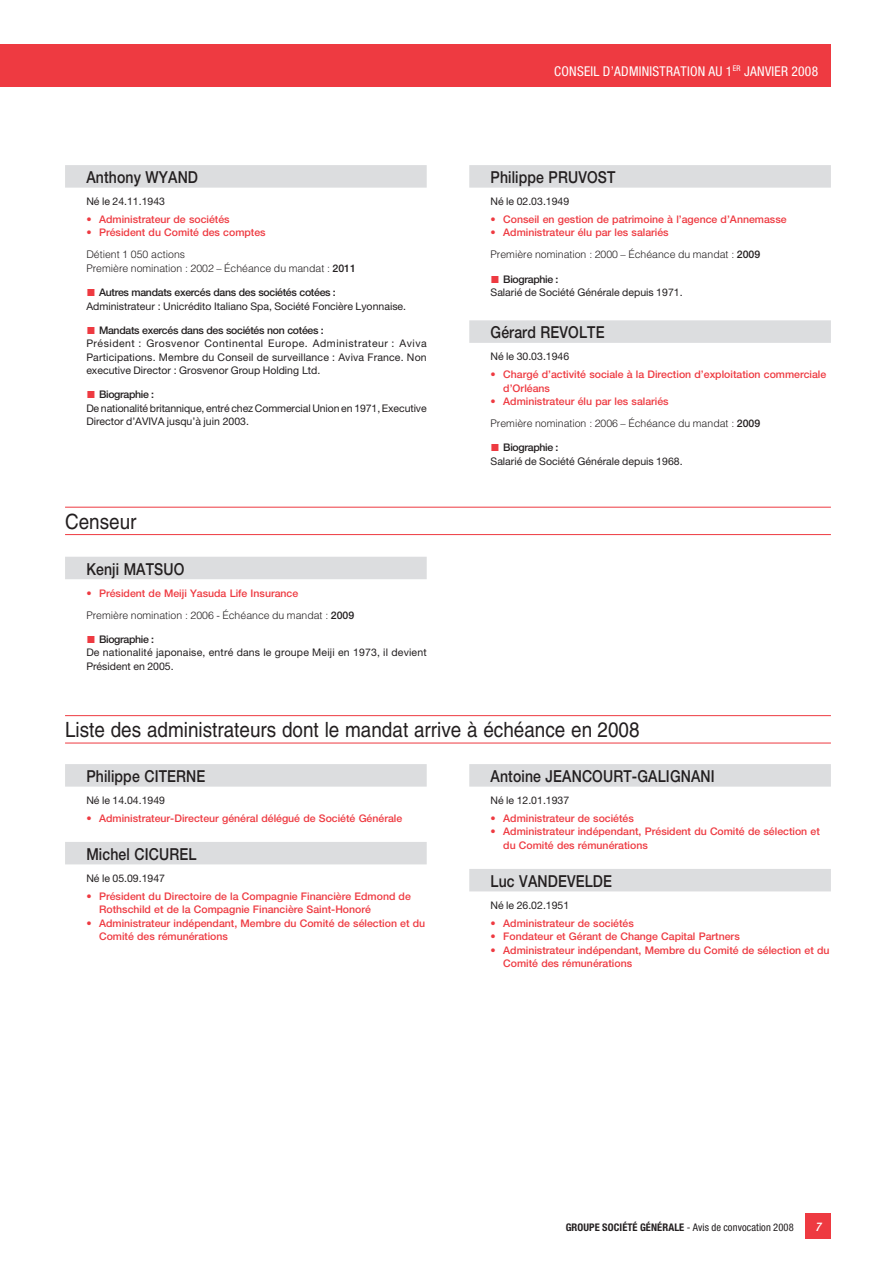
<style>
.page{position:relative;width:896px;height:1266px;background:#fff}
.page>*{position:absolute;margin:0;border:0;box-sizing:border-box;transform-origin:0 0}
.t1{font:21px "Helvetica LT Std";color:#231f20;scale:.9 1}
.t2{font:500 16.5px "Helvetica Neue LT Std";letter-spacing:.01em;color:#231f20;scale:.85 1}
.t3{font:16.5px "European Pi Std 3";color:#ee3a41}
.t4{font:condensed 13.5px "Helvetica Neue LT Std";letter-spacing:.02em;color:#fff}
.t5{font:italic 500 condensed 12px "Helvetica Neue LT Std";color:#fff}
.t6{font:500 10.5px/13.5px "Helvetica Neue LT Std";color:#ee3a41}
.t7{font:10.5px/13.5px "Helvetica Neue LT Std";color:#231f20}
.t8{font:300 10.5px/13.5px "Helvetica LT Std";color:#231f20}
.t9{font:500 10.5px "Helvetica Neue LT Std";letter-spacing:-.03em;color:#231f20}
.t10{font:condensed 10.5px "Helvetica Neue LT Std";letter-spacing:.01em;color:#231f20}
.s1{font-family:"Helvetica Neue LT Std";font-weight:500}
.s2{font-weight:700}
</style>
<div class="page">
<hr style="left:0;top:44px;width:1px;height:42px;background:#ee3a41">
<div style="left:805px;top:1213px;width:25px;height:26px;background:#ee3a41"></div>
<div style="left:65px;top:165px;width:361px;height:23px;background:#dcdddf"></div>
<div style="left:469px;top:165px;width:361px;height:23px;background:#dcdddf"></div>
<div style="left:469px;top:320px;width:361px;height:23px;background:#dcdddf"></div>
<hr style="left:65px;top:507px;width:765px;height:1px;background:#ee3a41">
<hr style="left:65px;top:534px;width:765px;height:1px;background:#ee3a41">
<div style="left:65px;top:556px;width:361px;height:23px;background:#dcdddf"></div>
<hr style="left:65px;top:715px;width:765px;height:1px;background:#ee3a41">
<hr style="left:65px;top:742px;width:765px;height:1px;background:#ee3a41">
<div style="left:65px;top:764px;width:361px;height:22px;background:#dcdddf"></div>
<div style="left:65px;top:841px;width:361px;height:23px;background:#dcdddf"></div>
<div style="left:469px;top:764px;width:361px;height:22px;background:#dcdddf"></div>
<div style="left:469px;top:868px;width:361px;height:23px;background:#dcdddf"></div>
<div style="left:1px;top:44px;width:829px;height:42px;background:#ee3a41"></div>
<h2 class="t2" style="left:86px;top:171px;width:133px">Anthony WYAND</h2>
<p class="t7" style="left:86px;top:196px;width:80px">Né le 24.11.1943</p>
<p class="t6" style="left:99px;top:213px;width:168px">Administrateur de sociétés<br>Président du Comité des comptes</p>
<p class="t8" style="left:86px;top:249px;width:271px">Détient 1 050 actions<br>Première nomination : 2002 – Échéance du mandat : <span class="s1">2011</span></p>
<p class="t9" style="left:99px;top:288px;width:238px">Autres mandats exercés dans des sociétés cotées :</p>
<p class="t7" style="left:86px;top:300px;width:321px">Administrateur : Unicrédito Italiano Spa, Société Foncière Lyonnaise.</p>
<p class="t9" style="left:99px;top:326px;width:226px">Mandats exercés dans des sociétés non cotées :</p>
<p class="t7" style="left:86px;top:338px;width:342px;text-align:justify">Président : Grosvenor Continental Europe. Administrateur : Aviva Participations. Membre du Conseil de surveillance : Aviva France. Non executive Director : Grosvenor Group Holding Ltd.</p>
<p class="t9" style="left:99px;top:391px;width:57px">Biographie :</p>
<p class="t7" style="left:86px;top:402px;width:342px">De nationalité britannique, entré chez Commercial Union en 1971, Executive<br>Director d’AVIVA jusqu’à juin 2003.</p>
<p class="t6" style="left:86px;top:213px;width:7px">• •</p>
<h2 class="t3" style="left:86px;top:281px;width:11px">▪</h2>
<h2 class="t3" style="left:86px;top:318px;width:11px">▪</h2>
<h2 class="t3" style="left:86px;top:383px;width:11px">▪</h2>
<h1 class="t1" style="left:65px;top:513px;width:81px">Censeur</h1>
<h2 class="t2" style="left:86px;top:563px;width:117px">Kenji MATSUO</h2>
<p class="t6" style="left:99px;top:587px;width:201px">Président de Meiji Yasuda Life Insurance</p>
<p class="t8" style="left:86px;top:609px;width:269px">Première nomination : 2006 - Échéance du mandat : <span class="s1">2009</span></p>
<p class="t9" style="left:99px;top:635px;width:57px">Biographie :</p>
<p class="t7" style="left:86px;top:647px;width:342px">De nationalité japonaise, entré dans le groupe Meiji en 1973, il devient<br>Président en 2005.</p>
<p class="t6" style="left:86px;top:587px;width:7px">•</p>
<h2 class="t3" style="left:86px;top:627px;width:11px">▪</h2>
<p class="t4" style="left:554px;top:66px;width:265px">CONSEIL D’ADMINISTRATION AU 1<sup>ER</sup> JANVIER 2008</p>
<p class="t4" style="left:784px;top:66px;width:35px">XXXXX</p>
<h2 class="t2" style="left:490px;top:171px;width:148px">Philippe PRUVOST</h2>
<p class="t7" style="left:490px;top:196px;width:80px">Né le 02.03.1949</p>
<p class="t6" style="left:503px;top:213px;width:285px">Conseil en gestion de patrimoine à l’agence d’Annemasse<br>Administrateur élu par les salariés</p>
<p class="t8" style="left:490px;top:249px;width:271px">Première nomination : 2000 – Échéance du mandat : <span class="s1">2009</span></p>
<p class="t9" style="left:503px;top:275px;width:57px">Biographie :</p>
<p class="t7" style="left:490px;top:287px;width:193px">Salarié de Société Générale depuis 1971.</p>
<h2 class="t2" style="left:490px;top:326px;width:136px">Gérard REVOLTE</h2>
<p class="t7" style="left:490px;top:351px;width:80px">Né le 30.03.1946</p>
<p class="t6" style="left:503px;top:369px;width:324px">Chargé d’activité sociale à la Direction d’exploitation commerciale d’Orléans<br>Administrateur élu par les salariés</p>
<p class="t8" style="left:490px;top:417px;width:271px">Première nomination : 2006 – Échéance du mandat : <span class="s1">2009</span></p>
<p class="t9" style="left:503px;top:444px;width:57px">Biographie :</p>
<p class="t7" style="left:490px;top:455px;width:193px">Salarié de Société Générale depuis 1968.</p>
<p class="t6" style="left:490px;top:213px;width:7px">• •</p>
<h2 class="t3" style="left:490px;top:267px;width:11px">▪</h2>
<p class="t6" style="left:490px;top:369px;width:7px">•</p>
<p class="t6" style="left:490px;top:396px;width:7px">•</p>
<h2 class="t3" style="left:490px;top:436px;width:11px">▪</h2>
<h1 class="t1" style="left:65px;top:721px;width:639px">Liste des administrateurs dont le mandat arrive à échéance en 2008</h1>
<h2 class="t2" style="left:86px;top:770px;width:141px">Philippe CITERNE</h2>
<p class="t7" style="left:86px;top:794px;width:80px">Né le 14.04.1949</p>
<p class="t6" style="left:99px;top:812px;width:304px">Administrateur-Directeur général délégué de Société Générale</p>
<h2 class="t2" style="left:86px;top:848px;width:131px">Michel CICUREL</h2>
<p class="t7" style="left:86px;top:872px;width:80px">Né le 05.09.1947</p>
<p class="t6" style="left:99px;top:890px;width:327px">Président du Directoire de la Compagnie Financière Edmond de Rothschild et de la Compagnie Financière Saint-Honoré Administrateur indépendant, Membre du Comité de sélection et du Comité des rémunérations</p>
<h2 class="t2" style="left:490px;top:770px;width:265px">Antoine JEANCOURT-GALIGNANI</h2>
<p class="t7" style="left:490px;top:794px;width:80px">Né le 12.01.1937</p>
<p class="t6" style="left:503px;top:812px;width:318px">Administrateur de sociétés<br>Administrateur indépendant, Président du Comité de sélection et du Comité des rémunérations</p>
<h2 class="t2" style="left:490px;top:875px;width:144px">Luc VANDEVELDE</h2>
<p class="t7" style="left:490px;top:899px;width:80px">Né le 26.02.1951</p>
<p class="t6" style="left:503px;top:917px;width:327px">Administrateur de sociétés<br>Fondateur et Gérant de Change Capital Partners<br>Administrateur indépendant, Membre du Comité de sélection et du Comité des rémunérations</p>
<p class="t6" style="left:86px;top:812px;width:7px">•</p>
<p class="t6" style="left:490px;top:812px;width:7px">• •</p>
<p class="t6" style="left:86px;top:890px;width:7px">•</p>
<p class="t6" style="left:86px;top:917px;width:7px">•</p>
<p class="t6" style="left:490px;top:917px;width:7px;text-align:justify">• • •</p>
<p class="t10" style="left:565px;top:1223px;width:229px"><span class="s2">GROUPE SOCIÉTÉ GÉNÉRALE</span> - Avis de convocation 2008</p>
<p class="t5" style="left:815px;top:1222px;width:7px">7</p>
</div>
